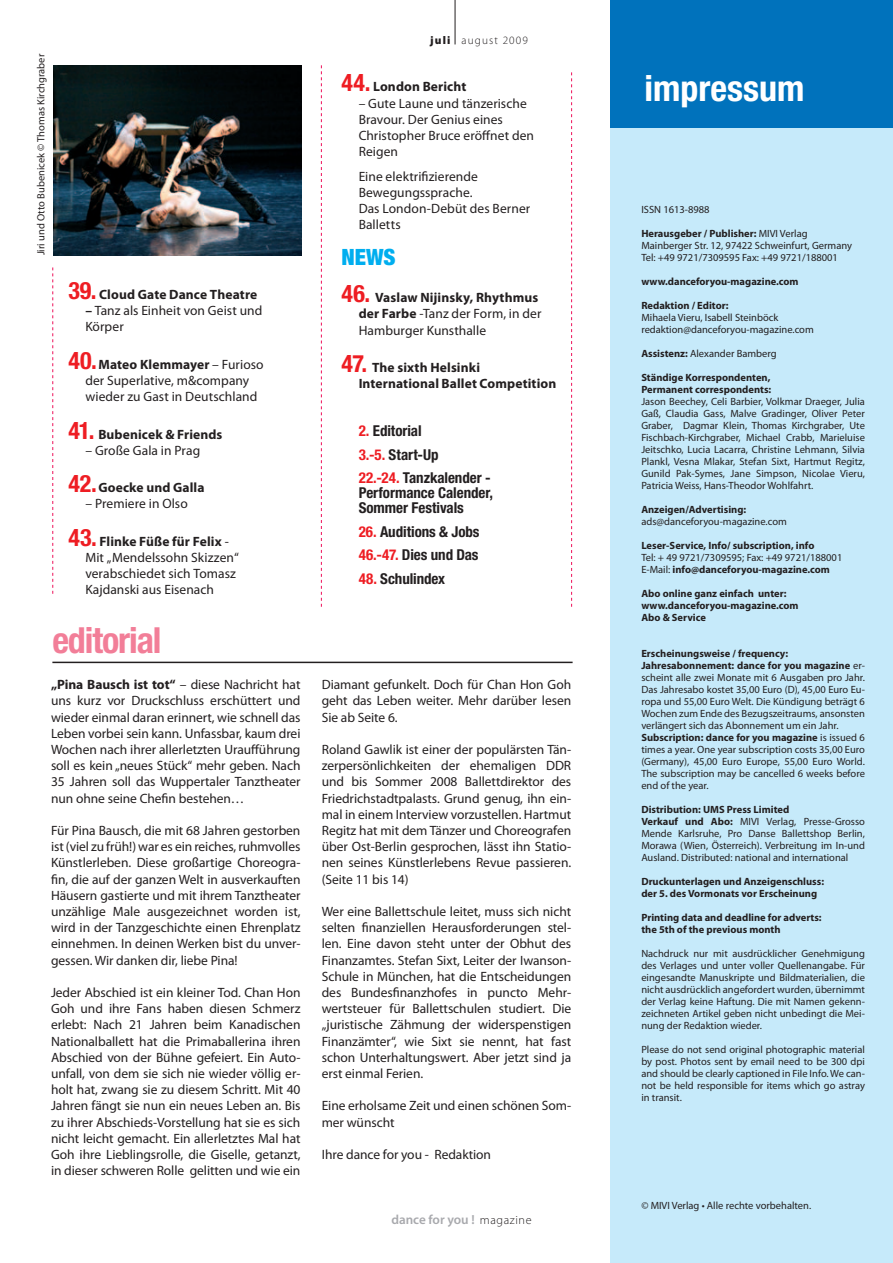
<style>
.page{position:relative;width:893px;height:1263px;background:#fff}
.page>*{position:absolute;margin:0;border:0;box-sizing:border-box;transform-origin:0 0}
.t1{font:700 condensed 36px "Helvetica Neue LT";color:#fff}
.t2{font:700 condensed 36px "Helvetica Neue LT";letter-spacing:-.03em;color:#f27e98}
.t3{font:900 condensed 22.5px "Helvetica Neue";color:#00aeef}
.t4{font:700 condensed 15px/23.5px "Helvetica Neue LT";letter-spacing:-.005em;color:#231f20}
.t5{font:13.5px/16.2px "Myriad Pro";letter-spacing:-.005em;color:#231f20}
.t6{font:700 13.5px/16.2px "Myriad Pro";letter-spacing:.01em;color:#231f20}
.t7{font:600 13.2px "Myriad Pro";color:#a8a9ad}
.t8{font:300 11.25px "Myriad Pro";letter-spacing:.1em;color:#231f20}
.t9{font:10.5px/12px "Myriad Pro";color:#231f20}
.t10{font:700 10.5px/12px "Myriad Pro";color:#231f20}
.s1{font-family:"Helvetica Neue LT";font-stretch:condensed;font-size:24px;color:#ee1d23}
.s2{font-weight:700}
.s3{font-family:"Helvetica Neue LT";font-weight:700;font-stretch:condensed;font-size:24px;color:#ee1d23}
.s4{font-weight:900}
.s5{color:#ee1d23}
.s6{font-weight:300;font-size:12.15px;color:#231f20}
</style>
<div class="page">
<hr style="left:455px;top:0;width:1px;height:44px;background:#231f20">
<div style="left:610px;top:0;width:283px;height:1263px;background:#c6eafa"></div>
<div style="left:610px;top:0;width:283px;height:128px;background:#0072bc"></div>
<hr style="left:52px;top:662px;width:521px;height:1px;background:#231f20">
<svg style="left:52px;top:267px;width:1px;height:327px"></svg>
<svg style="left:321px;top:65px;width:1px;height:542px"></svg>
<svg style="left:571px;top:72px;width:1px;height:535px"></svg>
<img style="left:53px;top:65px;width:248px;height:190px">
<p class="t9" style="left:35px;top:255px;width:203px;rotate:-90deg">Jiri und Otto Bubenicek © Thomas Kirchgraber</p>
<p class="t6" style="left:68px;top:286px;width:191px"><span class="s1">39.</span> Cloud Gate Dance Theatre</p>
<p class="t5" style="left:85px;top:302px;width:178px"><span class="s2">–</span> Tanz als Einheit von Geist und<br>Körper</p>
<p class="t5" style="left:85px;top:356px;width:180px;text-indent:-17px"><span class="s3">40.</span><span class="s2">Mateo Klemmayer</span> – Furioso der Superlative, m&amp;company wieder zu Gast in Deutschland</p>
<p class="t6" style="left:68px;top:425px;width:156px"><span class="s1">41.</span> Bubenicek &amp; Friends</p>
<p class="t5" style="left:85px;top:442px;width:116px">– Große Gala in Prag</p>
<p class="t6" style="left:68px;top:479px;width:138px"><span class="s1">42.</span>Goecke und Galla</p>
<p class="t5" style="left:85px;top:495px;width:104px">– Premiere in Olso</p>
<p class="t5" style="left:85px;top:533px;width:155px;text-indent:-17px"><span class="s3">43.</span> <span class="s2">Flinke Füße für Felix</span> -<br>Mit „Mendelssohn Skizzen“ verabschiedet sich Tomasz<br>Kajdanski aus Eisenach</p>
<h1 class="t2" style="left:52px;top:618px;width:111px">editorial</h1>
<p class="t5" style="left:51px;top:676px;width:251px;text-align:justify"><span class="s2">„Pina Bausch ist tot“</span> – diese Nachricht hat uns kurz vor Druckschluss erschüttert und wieder einmal daran erinnert, wie schnell das Leben vorbei sein kann. Unfassbar, kaum drei Wochen nach ihrer allerletzten Uraufführung soll es kein „neues Stück“ mehr geben. Nach 35 Jahren soll das Wuppertaler Tanztheater nun ohne seine Chefin bestehen…</p>
<p class="t5" style="left:51px;top:822px;width:251px;text-align:justify">Für Pina Bausch, die mit 68 Jahren gestorben ist (viel zu früh!) war es ein reiches, ruhmvolles Künstlerleben. Diese großartige Choreogra&shy;fin, die auf der ganzen Welt in ausverkauften Häusern gastierte und mit ihrem Tanztheater unzählige Male ausgezeichnet worden ist, wird in der Tanzgeschichte einen Ehrenplatz einnehmen. In deinen Werken bist du unver&shy;gessen. Wir danken dir, liebe Pina!</p>
<p class="t5" style="left:51px;top:984px;width:251px;text-align:justify">Jeder Abschied ist ein kleiner Tod. Chan Hon Goh und ihre Fans haben diesen Schmerz erlebt: Nach 21 Jahren beim Kanadischen Nationalballett hat die Primaballerina ihren Abschied von der Bühne gefeiert. Ein Auto&shy;unfall, von dem sie sich nie wieder völlig er&shy;holt hat, zwang sie zu diesem Schritt. Mit 40<br>Jahren fängt sie nun ein neues Leben an. Bis zu ihrer Abschieds-Vorstellung hat sie es sich nicht leicht gemacht. Ein allerletztes Mal hat Goh ihre Lieblingsrolle, die Giselle, getanzt, in dieser schweren Rolle gelitten und wie ein</p>
<p class="t8" style="left:430px;top:34px;width:99px"><span class="s4">juli</span> august 2009</p>
<p class="t6" style="left:342px;top:78px;width:126px"><span class="s1">44.</span> London Bericht</p>
<p class="t5" style="left:359px;top:95px;width:177px">– Gute Laune und tänzerische<br>Bravour. Der Genius eines<br>Christopher Bruce eröffnet den<br>Reigen</p>
<p class="t5" style="left:359px;top:168px;width:173px">Eine elektrifizierende<br>Bewegungssprache.<br>Das London-Debüt des Berner<br>Balletts</p>
<h2 class="t3" style="left:342px;top:243px;width:56px">NEWS</h2>
<p class="t5" style="left:359px;top:289px;width:184px;text-indent:-17px"><span class="s3">46.</span> <span class="s2">Vaslaw Nijinsky, Rhythmus der Farbe</span> -Tanz der Form, in der<br>Hamburger Kunsthalle</p>
<p class="t6" style="left:359px;top:359px;width:199px;text-indent:-17px"><span class="s1">47.</span> The sixth Helsinki<br>International Ballet Competition</p>
<p class="t4" style="left:359px;top:419px;width:133px"><span class="s5">2.</span> Editorial<br><span class="s5">3.-5.</span> Start-Up<br><span class="s5">22.-24.</span> Tanzkalender -</p>
<p class="t4" style="left:359px;top:485px;width:136px;line-height:15px">Performance Calender,<br>Sommer Festivals</p>
<p class="t4" style="left:359px;top:520px;width:122px"><span class="s5">26.</span> Auditions &amp; Jobs<br><span class="s5">46.-47.</span> Dies und Das</p>
<p class="t4" style="left:359px;top:567px;width:88px"><span class="s5">48.</span> Schulindex</p>
<p class="t5" style="left:322px;top:676px;width:251px;text-align:justify">Diamant gefunkelt. Doch für Chan Hon Goh geht das Leben weiter. Mehr darüber lesen Sie ab Seite 6.</p>
<p class="t5" style="left:322px;top:741px;width:251px;text-align:justify">Roland Gawlik ist einer der populärsten Tän&shy;zerpersönlichkeiten der ehemaligen DDR und bis Sommer 2008 Ballettdirektor des Friedrichstadtpalasts. Grund genug, ihn ein&shy;mal in einem Interview vorzustellen. Hartmut Regitz hat mit dem Tänzer und Choreografen über Ost-Berlin gesprochen, lässt ihn Statio&shy;nen seines Künstlerlebens Revue passieren. (Seite 11 bis 14)</p>
<p class="t5" style="left:322px;top:903px;width:251px;text-align:justify">Wer eine Ballettschule leitet, muss sich nicht selten finanziellen Herausforderungen stel&shy;len. Eine davon steht unter der Obhut des Finanzamtes. Stefan Sixt, Leiter der Iwanson-Schule in München, hat die Entscheidungen des Bundesfinanzhofes in puncto Mehr&shy;wertsteuer für Ballettschulen studiert. Die „juristische Zähmung der widerspenstigen Finanzämter“, wie Sixt sie nennt, hat fast schon Unterhaltungswert. Aber jetzt sind ja erst einmal Ferien.</p>
<p class="t5" style="left:322px;top:1098px;width:251px">Eine erholsame Zeit und einen schönen Som&shy;mer wünscht</p>
<p class="t5" style="left:322px;top:1146px;width:171px">Ihre dance for you - Redaktion</p>
<p class="t7" style="left:391px;top:1211px;width:142px">dance for you ! <span class="s6">magazine</span></p>
<h1 class="t1" style="left:644px;top:66px;width:161px">impressum</h1>
<p class="t9" style="left:641px;top:203px;width:70px">ISSN 1613-8988</p>
<p class="t9" style="left:641px;top:227px;width:212px"><span class="s2">Herausgeber / Publisher:</span> MIVI Verlag<br>Mainberger Str. 12, 97422 Schweinfurt, Germany<br>Tel: +49 9721/7309595 Fax: +49 9721/188001</p>
<p class="t10" style="left:641px;top:275px;width:159px">www.danceforyou-magazine.com</p>
<p class="t10" style="left:641px;top:299px;width:89px">Redaktion / Editor:</p>
<p class="t9" style="left:641px;top:311px;width:174px">Mihaela Vieru, Isabell Steinböck redaktion@danceforyou-magazine.com</p>
<p class="t9" style="left:641px;top:347px;width:137px"><span class="s2">Assistenz:</span> Alexander Bamberg</p>
<p class="t10" style="left:641px;top:371px;width:131px">Ständige Korrespondenten,<br>Permanent correspondents:</p>
<p class="t9" style="left:641px;top:395px;width:225px;text-align:justify">Jason Beechey, Celi Barbier, Volkmar Draeger, Julia Gaß, Claudia Gass, Malve Gradinger, Oliver Peter Graber, Dagmar Klein, Thomas Kirchgraber, Ute Fischbach-Kirchgraber, Michael Crabb, Marieluise Jeitschko, Lucia Lacarra, Christine Lehmann, Silvia Plankl, Vesna Mlakar, Stefan Sixt, Hartmut Regitz, Gunild Pak-Symes, Jane Simpson, Nicolae Vieru, Patricia Weiss, Hans-Theodor Wohlfahrt.</p>
<p class="t10" style="left:641px;top:503px;width:106px">Anzeigen/Advertising:</p>
<p class="t9" style="left:641px;top:515px;width:147px">ads@danceforyou-magazine.com</p>
<p class="t10" style="left:641px;top:539px;width:175px">Leser-Service, Info/ subscription, info</p>
<p class="t9" style="left:641px;top:551px;width:203px">Tel: + 49 9721/7309595; Fax: +49 9721/188001<br>E-Mail: <span class="s2">info@danceforyou-magazine.com</span></p>
<p class="t10" style="left:641px;top:587px;width:159px">Abo online ganz einfach unter: www.danceforyou-magazine.com<br>Abo &amp; Service</p>
<p class="t9" style="left:641px;top:647px;width:225px"><span class="s2">Erscheinungsweise / frequency:<br>Jahresabonnement: dance for you magazine</span> er&shy;scheint alle zwei Monate mit 6 Ausgaben pro Jahr.<br>Das Jahresabo kostet 35,00 Euro (D), 45,00 Euro Eu&shy;ropa und 55,00 Euro Welt. Die Kündigung beträgt 6<br>Wochen zum Ende des Bezugszeitraums, ansonsten verlängert sich das Abonnement um ein Jahr.<br><span class="s2">Subscription: dance for you magazine</span> is issued 6 times a year. One year subscription costs 35,00 Euro (Germany), 45,00 Euro Europe, 55,00 Euro World.<br>The subscription may be cancelled 6 weeks before end of the year.</p>
<p class="t9" style="left:641px;top:803px;width:225px"><span class="s2">Distribution: UMS Press Limited<br>Verkauf und Abo:</span> MIVI Verlag, Presse-Grosso Mende Karlsruhe, Pro Danse Ballettshop Berlin, Morawa (Wien, Österreich). Verbreitung im In-und Ausland. Distributed: national and international</p>
<p class="t10" style="left:641px;top:875px;width:184px">Druckunterlagen und Anzeigenschluss: der 5. des Vormonats vor Erscheinung</p>
<p class="t10" style="left:641px;top:911px;width:182px">Printing data and deadline for adverts: the 5th of the previous month</p>
<p class="t9" style="left:641px;top:947px;width:225px;text-align:justify">Nachdruck nur mit ausdrücklicher Genehmigung des Verlages und unter voller Quellenangabe. Für eingesandte Manuskripte und Bildmaterialien, die nicht ausdrücklich angefordert wurden, übernimmt der Verlag keine Haftung. Die mit Namen gekenn&shy;zeichneten Artikel geben nicht unbedingt die Mei&shy;nung der Redaktion wieder.</p>
<p class="t9" style="left:641px;top:1043px;width:225px;text-align:justify">Please do not send original photographic material by post. Photos sent by email need to be 300 dpi and should be clearly captioned in File Info. We can&shy;not be held responsible for items which go astray in transit.</p>
<p class="t9" style="left:641px;top:1199px;width:171px">© MIVI Verlag • Alle rechte vorbehalten.</p>
</div>
